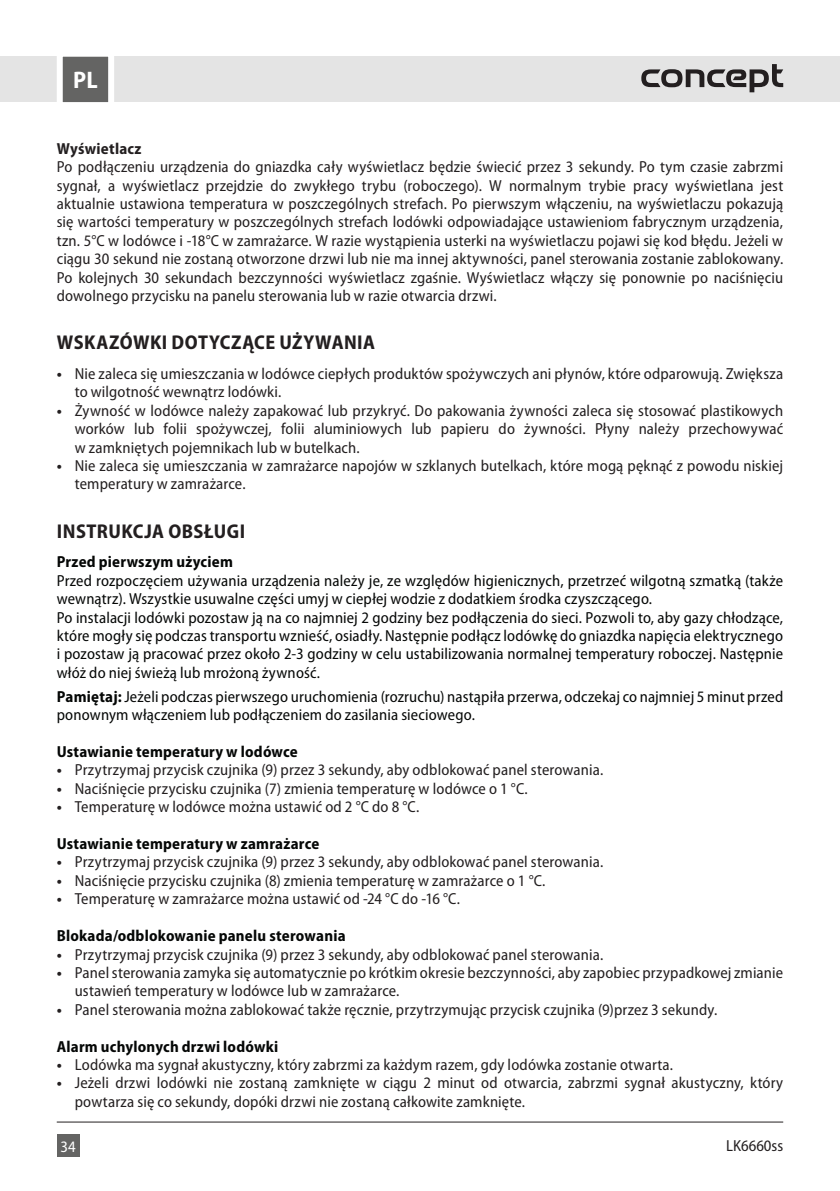
<style>
.page{position:relative;width:840px;height:1191px;background:#fff}
.page>*{position:absolute;margin:0;border:0;box-sizing:border-box;transform-origin:0 0}
.t1{font:700 semi-condensed 24px "Myriad Pro";color:#fff}
.t2{font:700 semi-condensed 20px "Myriad Pro";letter-spacing:.02em;color:#231f20}
.t3{font:semi-condensed 16px/18.4px "Myriad Pro";letter-spacing:.01em;color:#231f20}
.t4{font:semi-condensed 16px/18.4px "Myriad Pro";letter-spacing:.01em;color:#050706}
.t5{font:700 semi-condensed 16px "Myriad Pro";letter-spacing:.015em;color:#050706}
.t6{font:700 semi-condensed 16px "Myriad Pro";letter-spacing:.015em;color:#231f20}
.t7{font:semi-condensed 16px "Myriad Pro";color:#fff}
.s1{font-weight:700}
</style>
<div class="page">
<div style="left:0;top:57px;width:839px;height:45px;background:#e4e4e4"></div>
<div style="left:57px;top:1134px;width:22px;height:23px;background:#646463"></div>
<svg style="left:54px;top:56px;width:63px;height:47px;background:#909090"></svg>
<hr style="left:57px;top:1121px;width:725px;height:1px;background:#231f20">
<svg style="left:641px;top:64px;width:141px;height:28px"></svg>
<h1 class="t1" style="left:73px;top:67px;width:26px">PL</h1>
<p class="t6" style="left:57px;top:139px;width:86px">Wyświetlacz</p>
<p class="t3" style="left:57px;top:158px;width:727px;text-align:justify">Po podłączeniu urządzenia do gniazdka cały wyświetlacz będzie świecić przez 3 sekundy. Po tym czasie zabrzmi sygnał, a wyświetlacz przejdzie do zwykłego trybu (roboczego). W normalnym trybie pracy wyświetlana jest aktualnie ustawiona temperatura w poszczególnych strefach. Po pierwszym włączeniu, na wyświetlaczu pokazują się wartości temperatury w poszczególnych strefach lodówki odpowiadające ustawieniom fabrycznym urządzenia, tzn. 5°C w lodówce i -18°C w zamrażarce. W razie wystąpienia usterki na wyświetlaczu pojawi się kod błędu. Jeżeli w ciągu 30 sekund nie zostaną otworzone drzwi lub nie ma innej aktywności, panel sterowania zostanie zablokowany.<br>Po kolejnych 30 sekundach bezczynności wyświetlacz zgaśnie. Wyświetlacz włączy się ponownie po naciśnięciu dowolnego przycisku na panelu sterowania lub w razie otwarcia drzwi.</p>
<p class="t2" style="left:57px;top:331px;width:319px">WSKAZÓWKI DOTYCZĄCE UŻYWANIA</p>
<p class="t3" style="left:75px;top:365px;width:709px;text-indent:-18px"><span class="s1">•</span> Nie zaleca się umieszczania w lodówce ciepłych produktów spożywczych ani płynów, które odparowują. Zwiększa to wilgotność wewnątrz lodówki.</p>
<p class="t3" style="left:75px;top:401px;width:709px;text-align:justify;text-indent:-18px"><span class="s1">•</span> Żywność w lodówce należy zapakować lub przykryć. Do pakowania żywności zaleca się stosować plastikowych worków lub folii spożywczej, folii aluminiowych lub papieru do żywności. Płyny należy przechowywać w zamkniętych pojemnikach lub w butelkach.</p>
<p class="t3" style="left:75px;top:457px;width:709px;text-indent:-18px"><span class="s1">•</span> Nie zaleca się umieszczania w zamrażarce napojów w szklanych butelkach, które mogą pęknąć z powodu niskiej temperatury w zamrażarce.</p>
<p class="t2" style="left:57px;top:519px;width:190px">INSTRUKCJA OBSŁUGI</p>
<p class="t5" style="left:57px;top:553px;width:178px">Przed pierwszym użyciem</p>
<p class="t4" style="left:57px;top:571px;width:727px">Przed rozpoczęciem używania urządzenia należy je, ze względów higienicznych, przetrzeć wilgotną szmatką (także wewnątrz). Wszystkie usuwalne części umyj w ciepłej wodzie z dodatkiem środka czyszczącego.<br>Po instalacji lodówki pozostaw ją na co najmniej 2 godziny bez podłączenia do sieci. Pozwoli to, aby gazy chłodzące, które mogły się podczas transportu wznieść, osiadły. Następnie podłącz lodówkę do gniazdka napięcia elektrycznego i pozostaw ją pracować przez około 2-3 godziny w celu ustabilizowania normalnej temperatury roboczej. Następnie włóż do niej świeżą lub mrożoną żywność.</p>
<p class="t4" style="left:57px;top:687px;width:727px"><span class="s1">Pamiętaj:</span> Jeżeli podczas pierwszego uruchomienia (rozruchu) nastąpiła przerwa, odczekaj co najmniej 5 minut przed ponownym włączeniem lub podłączeniem do zasilania sieciowego.</p>
<p class="t5" style="left:57px;top:742px;width:242px">Ustawianie temperatury w lodówce</p>
<p class="t3" style="left:57px;top:761px;width:547px"><span class="s1">•</span> Przytrzymaj przycisk czujnika (9) przez 3 sekundy, aby odblokować panel sterowania.</p>
<p class="t3" style="left:57px;top:779px;width:472px"><span class="s1">•</span> Naciśnięcie przycisku czujnika (7) zmienia temperaturę w lodówce o 1 °C.</p>
<p class="t3" style="left:57px;top:798px;width:364px"><span class="s1">•</span> Temperaturę w lodówce można ustawić od 2 °C do 8 °C.</p>
<p class="t5" style="left:57px;top:834px;width:264px">Ustawianie temperatury w zamrażarce</p>
<p class="t3" style="left:57px;top:853px;width:547px"><span class="s1">•</span> Przytrzymaj przycisk czujnika (9) przez 3 sekundy, aby odblokować panel sterowania.</p>
<p class="t3" style="left:57px;top:871px;width:490px"><span class="s1">•</span> Naciśnięcie przycisku czujnika (8) zmienia temperaturę w zamrażarce o 1 °C.</p>
<p class="t3" style="left:57px;top:890px;width:404px"><span class="s1">•</span> Temperaturę w zamrażarce można ustawić od -24 °C do -16 °C.</p>
<p class="t5" style="left:57px;top:926px;width:290px">Blokada/odblokowanie panelu sterowania</p>
<p class="t3" style="left:57px;top:945px;width:547px"><span class="s1">•</span> Przytrzymaj przycisk czujnika (9) przez 3 sekundy, aby odblokować panel sterowania.</p>
<p class="t3" style="left:75px;top:963px;width:709px;text-indent:-18px"><span class="s1">•</span> Panel sterowania zamyka się automatycznie po krótkim okresie bezczynności, aby zapobiec przypadkowej zmianie ustawień temperatury w lodówce lub w zamrażarce.</p>
<p class="t3" style="left:57px;top:1000px;width:661px"><span class="s1">•</span> Panel sterowania można zablokować także ręcznie, przytrzymując przycisk czujnika (9)przez 3 sekundy.</p>
<p class="t5" style="left:57px;top:1037px;width:223px">Alarm uchylonych drzwi lodówki</p>
<p class="t3" style="left:57px;top:1055px;width:617px"><span class="s1">•</span> Lodówka ma sygnał akustyczny, który zabrzmi za każdym razem, gdy lodówka zostanie otwarta.</p>
<p class="t3" style="left:75px;top:1074px;width:709px;text-indent:-18px"><span class="s1">•</span> Jeżeli drzwi lodówki nie zostaną zamknięte w ciągu 2 minut od otwarcia, zabrzmi sygnał akustyczny, który powtarza się co sekundy, dopóki drzwi nie zostaną całkowite zamknięte.</p>
<p class="t7" style="left:60px;top:1138px;width:17px">34</p>
<p class="t3" style="left:725px;top:1136px;width:59px">LK6660ss</p>
</div>
